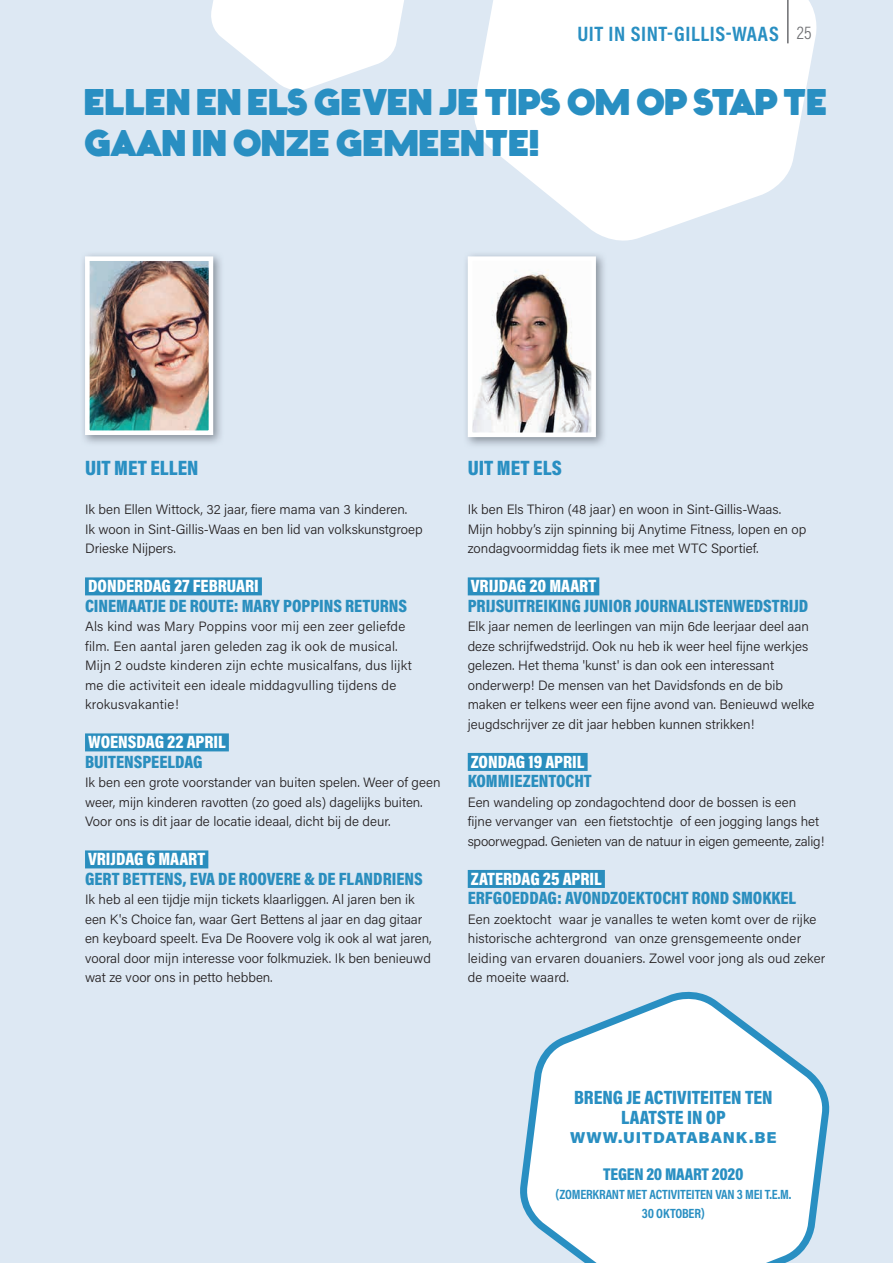
<style>
.page{position:relative;width:893px;height:1263px;background:#dde8f3}
.page>*{position:absolute;margin:0;border:0;box-sizing:border-box;transform-origin:0 0}
.t1{font:39px/40.5px "Fat Frank";letter-spacing:-.02em;color:#298fc2}
.t2{font:700 21px "Acumin Pro Cond";letter-spacing:.03em;color:#298fc2}
.t3{font:900 21px "Acumin Pro Cond";color:#298fc2}
.t4{font:900 19.5px/19.5px "Acumin Pro Cond";color:#298fc2;text-align:center}
.t5{font:900 18px "Acumin Pro Cond";color:#2a8ebe}
.t6{font:900 18px "Acumin Pro Cond";color:#fff}
.t7{font:900 17.25px "Acumin Pro Cond";letter-spacing:-.01em;color:#298fc2}
.t8{font:900 15.75px "Acumin Pro";letter-spacing:.06em;color:#298fc2}
.t9{font:300 13.5px/19.5px "Acumin Pro";color:#231f20}
.t10{font:300 13.5px/19.5px "Acumin Pro";letter-spacing:.02em;color:#231f20}
.t11{font:700 13.5px/19.5px "Acumin Pro Cond";letter-spacing:-.01em;color:#298fc2;text-align:center}
.s1{font-weight:300;font-size:18px;color:#6c6d70}
</style>
<div class="page">
<div style="left:468px;top:577px;width:131px;height:18px;background:#2a8ebe"></div>
<div style="left:468px;top:753px;width:120px;height:18px;background:#2a8ebe"></div>
<div style="left:468px;top:870px;width:137px;height:18px;background:#2a8ebe"></div>
<img style="left:466px;top:254px;width:138px;height:192px">
<img style="left:474px;top:262px;width:116px;height:169px">
<div style="left:468px;top:256px;width:128px;height:181px;border:5px solid #fff"></div>
<svg style="left:474px;top:0;width:343px;height:241px;fill:#fff"></svg>
<svg style="left:211px;top:0;width:193px;height:90px"></svg>
<div style="left:85px;top:577px;width:177px;height:18px;background:#2a8ebe"></div>
<div style="left:85px;top:733px;width:144px;height:18px;background:#2a8ebe"></div>
<div style="left:85px;top:850px;width:123px;height:18px;background:#2a8ebe"></div>
<img style="left:83px;top:254px;width:138px;height:189px">
<img style="left:91px;top:262px;width:116px;height:167px">
<div style="left:85px;top:256px;width:128px;height:179px;border:5px solid #fff"></div>
<hr style="left:787px;top:0;width:2px;height:43px;background:#6c6d70">
<svg style="left:520px;top:991px;width:310px;height:272px"></svg>
<h2 class="t2" style="left:577px;top:20px;width:236px">UIT IN SINT-GILLIS-WAAS <span class="s1">25</span></h2>
<h1 class="t1" style="left:85px;top:82px;width:745px">ELLEN EN ELS GEVEN JE TIPS OM OP STAP TE<br>GAAN IN ONZE GEMEENTE!</h1>
<h2 class="t3" style="left:85px;top:454px;width:115px">UIT MET ELLEN</h2>
<p class="t9" style="left:85px;top:499px;width:339px">Ik ben Ellen Wittock, 32 jaar, fiere mama van 3 kinderen.<br>Ik woon in Sint-Gillis-Waas en ben lid van volkskunstgroep<br>Drieske Nijpers.</p>
<h3 class="t6" style="left:88px;top:574px;width:172px">DONDERDAG 27 FEBRUARI</h3>
<h3 class="t5" style="left:85px;top:594px;width:324px">CINEMAATJE DE ROUTE: MARY POPPINS RETURNS</h3>
<p class="t10" style="left:85px;top:616px;width:328px">Als kind was Mary Poppins voor mij een zeer geliefde film. Een aantal jaren geleden zag ik ook de musical.<br>Mijn 2 oudste kinderen zijn echte musicalfans, dus lijkt me die activiteit een ideale middagvulling tijdens de krokusvakantie!</p>
<h3 class="t6" style="left:88px;top:730px;width:139px">WOENSDAG 22 APRIL</h3>
<h3 class="t5" style="left:85px;top:750px;width:119px">BUITENSPEELDAG</h3>
<p class="t9" style="left:85px;top:772px;width:357px">Ik ben een grote voorstander van buiten spelen. Weer of geen weer, mijn kinderen ravotten (zo goed als) dagelijks buiten.<br>Voor ons is dit jaar de locatie ideaal, dicht bij de deur.</p>
<h3 class="t6" style="left:88px;top:847px;width:119px">VRIJDAG 6 MAART</h3>
<h3 class="t5" style="left:85px;top:867px;width:339px">GERT BETTENS, EVA DE ROOVERE &amp; DE FLANDRIENS</h3>
<p class="t9" style="left:85px;top:889px;width:348px">Ik heb al een tijdje mijn tickets klaarliggen. Al jaren ben ik een K's Choice fan, waar Gert Bettens al jaar en dag gitaar en keyboard speelt. Eva De Roovere volg ik ook al wat jaren, vooral door mijn interesse voor folkmuziek. Ik ben benieuwd wat ze voor ons in petto hebben.</p>
<h2 class="t3" style="left:468px;top:454px;width:96px">UIT MET ELS</h2>
<p class="t9" style="left:468px;top:499px;width:340px">Ik ben Els Thiron (48 jaar) en woon in Sint-Gillis-Waas.<br>Mijn hobby’s zijn spinning bij Anytime Fitness, lopen en op zondagvoormiddag fiets ik mee met WTC Sportief.</p>
<h3 class="t6" style="left:471px;top:574px;width:127px">VRIJDAG 20 MAART</h3>
<h3 class="t5" style="left:468px;top:594px;width:342px">PRIJSUITREIKING JUNIOR JOURNALISTENWEDSTRIJD</h3>
<p class="t9" style="left:468px;top:616px;width:348px">Elk jaar nemen de leerlingen van mijn 6de leerjaar deel aan deze schrijfwedstrijd. Ook nu heb ik weer heel fijne werkjes gelezen. Het thema 'kunst' is dan ook een interessant onderwerp! De mensen van het Davidsfonds en de bib maken er telkens weer een fijne avond van. Benieuwd welke jeugdschrijver ze dit jaar hebben kunnen strikken!</p>
<h3 class="t6" style="left:471px;top:750px;width:115px">ZONDAG 19 APRIL</h3>
<h3 class="t5" style="left:468px;top:769px;width:126px">KOMMIEZENTOCHT</h3>
<p class="t9" style="left:468px;top:792px;width:358px">Een wandeling op zondagochtend door de bossen is een<br>fijne vervanger van een fietstochtje of een jogging langs het spoorwegpad. Genieten van de natuur in eigen gemeente, zalig!</p>
<h3 class="t6" style="left:471px;top:867px;width:132px">ZATERDAG 25 APRIL</h3>
<h3 class="t5" style="left:468px;top:886px;width:330px">ERFGOEDDAG: AVONDZOEKTOCHT ROND SMOKKEL</h3>
<p class="t9" style="left:468px;top:909px;width:359px">Een zoektocht waar je vanalles te weten komt over de rijke historische achtergrond van onze grensgemeente onder leiding van ervaren douaniers. Zowel voor jong als oud zeker de moeite waard.</p>
<h3 class="t4" style="left:574px;top:1087px;width:200px">BRENG JE ACTIVITEITEN TEN<br>LAATSTE IN OP</h3>
<p class="t8" style="left:570px;top:1126px;width:208px">WWW.UITDATABANK.BE</p>
<p class="t7" style="left:603px;top:1162px;width:142px">TEGEN 20 MAART 2020</p>
<p class="t11" style="left:555px;top:1184px;width:237px">(ZOMERKRANT MET ACTIVITEITEN VAN 3 MEI T.E.M.<br>30 OKTOBER)</p>
</div>
